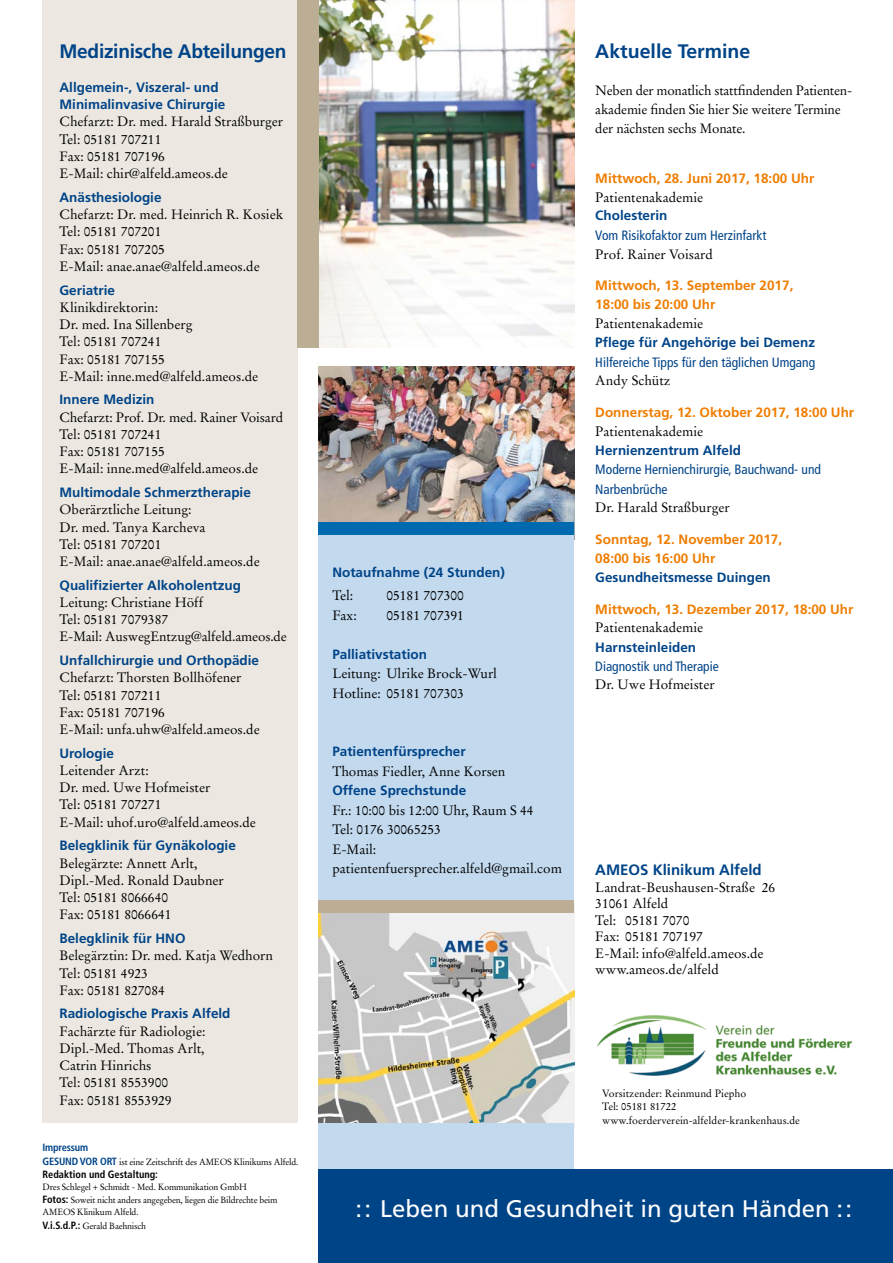
<style>
.page{position:relative;width:893px;height:1263px;background:#fff}
.page>*{position:absolute;margin:0;border:0;box-sizing:border-box;transform-origin:0 0}
.t1{font:24px "Frutiger";color:#fff}
.t2{font:700 19.5px "Frutiger";letter-spacing:-.015em;color:#048}
.t3{font:700 15px "Frutiger";color:#048}
.t4{font:13.5px/17.2px "Stempel Garamond LT Std";color:#000}
.t5{font:700 13.5px/17.2px "Frutiger";color:#048}
.t6{font:700 13.5px/18.8px "Frutiger";color:#ef7d00}
.t7{font:condensed 13.5px/19.5px "Frutiger LT Std";color:#048}
.t8{font:10.5px/13.5px "Stempel Garamond LT Std";color:#000}
.t9{font:700 condensed 10.5px "Frutiger LT Std";color:#000}
.t10{font:700 condensed 10.5px "Frutiger LT Std";letter-spacing:-.02em;color:#048}
.t11{font:9px/13.5px "Stempel Garamond LT Std";letter-spacing:-.02em;color:#000}
.s1{font-family:"Frutiger LT Std";font-weight:700;font-stretch:condensed;font-size:10.5px;color:#048}
.s2{font-family:"Frutiger LT Std";font-weight:700;font-stretch:condensed;font-size:10.5px}
</style>
<div class="page">
<img style="left:319px;top:366px;width:255px;height:156px">
<div style="left:43px;top:0;width:255px;height:1123px;background:#ece8e1"></div>
<img style="left:319px;top:0;width:255px;height:348px">
<div style="left:298px;top:0;width:21px;height:348px;background:#bcae95"></div>
<div style="left:319px;top:526px;width:255px;height:432px;background:#c2d9ee"></div>
<img style="left:319px;top:912px;width:255px;height:212px">
<div style="left:319px;top:522px;width:255px;height:13px;background:#006ab0"></div>
<div style="left:319px;top:900px;width:255px;height:12px;background:#bcae95"></div>
<div style="left:319px;top:1124px;width:255px;height:52px;background:#c2d9ee"></div>
<img style="left:597px;top:1015px;width:255px;height:61px">
<div style="left:319px;top:1170px;width:574px;height:93px;background:#048"></div>
<h2 class="t2" style="left:60px;top:39px;width:228px">Medizinische Abteilungen</h2>
<p class="t5" style="left:60px;top:79px;width:167px">Allgemein-, Viszeral- und<br>Minimalinvasive Chirurgie</p>
<p class="t4" style="left:60px;top:113px;width:225px">Chefarzt: Dr. med. Harald Straßburger<br>Tel: 05181 707211<br>Fax: 05181 707196<br>E-Mail: chir@alfeld.ameos.de</p>
<p class="t5" style="left:60px;top:188px;width:104px">Anästhesiologie</p>
<p class="t4" style="left:60px;top:206px;width:225px">Chefarzt: Dr. med. Heinrich R. Kosiek<br>Tel: 05181 707201<br>Fax: 05181 707205<br>E-Mail: anae.anae@alfeld.ameos.de</p>
<p class="t5" style="left:60px;top:281px;width:57px">Geriatrie</p>
<p class="t4" style="left:60px;top:299px;width:200px">Klinikdirektorin:<br>Dr. med. Ina Sillenberg<br>Tel: 05181 707241<br>Fax: 05181 707155<br>E-Mail: inne.med@alfeld.ameos.de</p>
<p class="t5" style="left:60px;top:391px;width:97px">Innere Medizin</p>
<p class="t4" style="left:60px;top:408px;width:225px">Chefarzt: Prof. Dr. med. Rainer Voisard<br>Tel: 05181 707241<br>Fax: 05181 707155<br>E-Mail: inne.med@alfeld.ameos.de</p>
<p class="t5" style="left:60px;top:484px;width:193px">Multimodale Schmerztherapie</p>
<p class="t4" style="left:60px;top:501px;width:202px">Oberärztliche Leitung:<br>Dr. med. Tanya Karcheva<br>Tel: 05181 707201<br>E-Mail: anae.anae@alfeld.ameos.de</p>
<p class="t5" style="left:60px;top:576px;width:183px">Qualifizierter Alkoholentzug</p>
<p class="t4" style="left:60px;top:594px;width:229px">Leitung: Christiane Höff<br>Tel: 05181 7079387<br>E-Mail: AuswegEntzug@alfeld.ameos.de</p>
<p class="t5" style="left:60px;top:652px;width:201px">Unfallchirurgie und Orthopädie</p>
<p class="t4" style="left:60px;top:669px;width:202px">Chefarzt: Thorsten Bollhöfener<br>Tel: 05181 707211<br>Fax: 05181 707196<br>E-Mail: unfa.uhw@alfeld.ameos.de</p>
<p class="t5" style="left:60px;top:744px;width:56px">Urologie</p>
<p class="t4" style="left:60px;top:762px;width:198px">Leitender Arzt:<br>Dr. med. Uwe Hofmeister<br>Tel: 05181 707271<br>E-Mail: uhof.uro@alfeld.ameos.de</p>
<p class="t5" style="left:60px;top:837px;width:178px">Belegklinik für Gynäkologie</p>
<p class="t4" style="left:60px;top:854px;width:166px">Belegärzte: Annett Arlt,<br>Dipl.-Med. Ronald Daubner<br>Tel: 05181 8066640<br>Fax: 05181 8066641</p>
<p class="t5" style="left:60px;top:929px;width:128px">Belegklinik für HNO</p>
<p class="t4" style="left:60px;top:947px;width:215px">Belegärztin: Dr. med. Katja Wedhorn<br>Tel: 05181 4923<br>Fax: 05181 827084</p>
<p class="t5" style="left:60px;top:1005px;width:173px">Radiologische Praxis Alfeld</p>
<p class="t4" style="left:60px;top:1022px;width:147px">Fachärzte für Radiologie:<br>Dipl.-Med. Thomas Arlt,<br>Catrin Hinrichs<br>Tel: 05181 8553900<br>Fax: 05181 8553929</p>
<p class="t10" style="left:43px;top:1141px;width:47px">Impressum</p>
<p class="t11" style="left:43px;top:1155px;width:257px"><span class="s1">GESUND VOR ORT</span> ist eine Zeitschrift des AMEOS Klinikums Alfeld.</p>
<p class="t9" style="left:43px;top:1168px;width:117px">Redaktion und Gestaltung:</p>
<p class="t11" style="left:43px;top:1180px;width:237px">Dres Schlegel + Schmidt - Med. Kommunikation GmbH<br><span class="s2">Fotos:</span> Soweit nicht anders angegeben, liegen die Bildrechte beim</p>
<p class="t11" style="left:43px;top:1205px;width:105px">AMEOS Klinikum Alfeld.<br><span class="s2">V.i.S.d.P.:</span> Gerald Baehnisch</p>
<p class="t5" style="left:332px;top:563px;width:174px">Notaufnahme (24 Stunden)</p>
<p class="t4" style="left:332px;top:587px;width:22px">Tel:</p>
<p class="t4" style="left:386px;top:587px;width:79px">05181 707300</p>
<p class="t4" style="left:332px;top:606px;width:26px">Fax:</p>
<p class="t4" style="left:386px;top:606px;width:79px">05181 707391</p>
<p class="t5" style="left:332px;top:645px;width:96px">Palliativstation</p>
<p class="t4" style="left:332px;top:664px;width:166px;line-height:19.5px">Leitung: Ulrike Brock-Wurl<br>Hotline: 05181 707303</p>
<p class="t5" style="left:332px;top:743px;width:135px">Patientenfürsprecher</p>
<p class="t4" style="left:332px;top:762px;width:175px">Thomas Fiedler, Anne Korsen</p>
<p class="t5" style="left:332px;top:782px;width:135px">Offene Sprechstunde</p>
<p class="t4" style="left:332px;top:800px;width:231px;line-height:19.5px">Fr.: 10:00 bis 12:00 Uhr, Raum S 44<br>Tel: 0176 30065253<br>E-Mail: patientenfuersprecher.alfeld@gmail.com</p>
<h2 class="t2" style="left:595px;top:39px;width:156px">Aktuelle Termine</h2>
<p class="t4" style="left:595px;top:81px;width:258px;line-height:18.8px">Neben der monatlich stattfindenden Patienten&shy;akademie finden Sie hier Sie weitere Termine der nächsten sechs Monate.</p>
<p class="t6" style="left:595px;top:169px;width:221px">Mittwoch, 28. Juni 2017, 18:00 Uhr</p>
<p class="t4" style="left:595px;top:189px;width:109px">Patientenakademie</p>
<p class="t5" style="left:595px;top:207px;width:74px">Cholesterin</p>
<p class="t7" style="left:595px;top:226px;width:173px">Vom Risikofaktor zum Herzinfarkt</p>
<p class="t4" style="left:595px;top:246px;width:119px">Prof. Rainer Voisard</p>
<p class="t6" style="left:595px;top:276px;width:200px">Mittwoch, 13. September 2017,<br>18:00 bis 20:00 Uhr</p>
<p class="t4" style="left:595px;top:315px;width:109px">Patientenakademie</p>
<p class="t5" style="left:595px;top:334px;width:221px">Pflege für Angehörige bei Demenz</p>
<p class="t7" style="left:595px;top:352px;width:221px">Hilfereiche Tipps für den täglichen Umgang</p>
<p class="t4" style="left:595px;top:372px;width:77px">Andy Schütz</p>
<p class="t6" style="left:595px;top:403px;width:260px">Donnerstag, 12. Oktober 2017, 18:00 Uhr</p>
<p class="t4" style="left:595px;top:423px;width:109px">Patientenakademie</p>
<p class="t5" style="left:595px;top:442px;width:147px">Hernienzentrum Alfeld</p>
<p class="t7" style="left:595px;top:460px;width:227px">Moderne Hernienchirurgie, Bauchwand- und<br>Narbenbrüche</p>
<p class="t4" style="left:595px;top:499px;width:136px">Dr. Harald Straßburger</p>
<p class="t6" style="left:595px;top:530px;width:188px">Sonntag, 12. November 2017,<br>08:00 bis 16:00 Uhr</p>
<p class="t5" style="left:595px;top:569px;width:177px">Gesundheitsmesse Duingen</p>
<p class="t6" style="left:595px;top:599px;width:260px">Mittwoch, 13. Dezember 2017, 18:00 Uhr</p>
<p class="t4" style="left:595px;top:619px;width:109px">Patientenakademie</p>
<p class="t5" style="left:595px;top:638px;width:102px">Harnsteinleiden</p>
<p class="t7" style="left:595px;top:656px;width:125px">Diagnostik und Therapie</p>
<p class="t4" style="left:595px;top:676px;width:121px">Dr. Uwe Hofmeister</p>
<p class="t3" style="left:595px;top:861px;width:168px">AMEOS Klinikum Alfeld</p>
<p class="t4" style="left:595px;top:879px;width:182px;line-height:16.5px">Landrat-Beushausen-Straße 26<br>31061 Alfeld<br>Tel: 05181 7070<br>Fax: 05181 707197<br>E-Mail: info@alfeld.ameos.de www.ameos.de/alfeld</p>
<p class="t8" style="left:602px;top:1086px;width:199px">Vorsitzender: Reinmund Piepho<br>Tel: 05181 81722 www.foerderverein-alfelder-krankenhaus.de</p>
<h1 class="t1" style="left:355px;top:1194px;width:498px">:: Leben und Gesundheit in guten Händen ::</h1>
</div>
